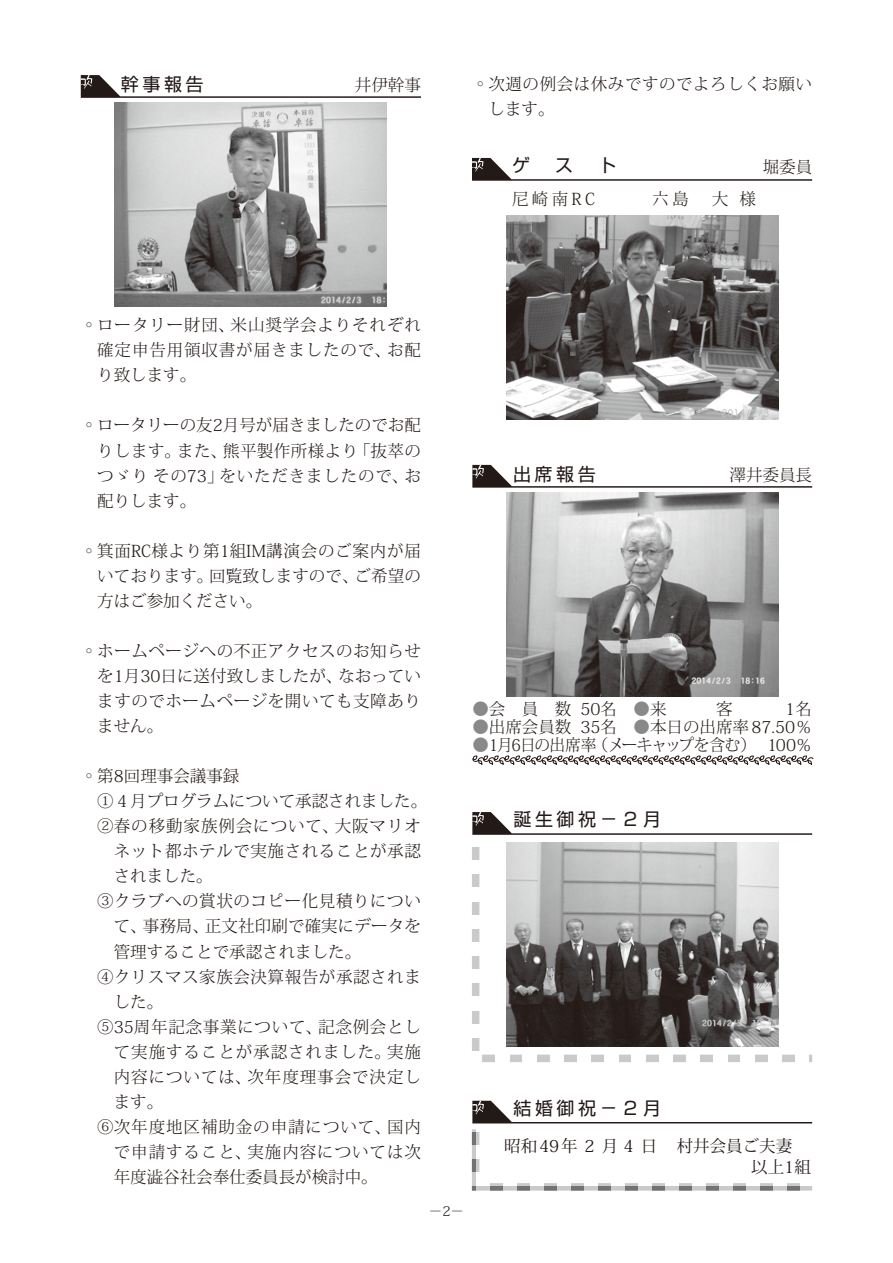
<style>
.page{position:relative;width:893px;height:1263px;background:#fff}
.page>*{position:absolute;margin:0;border:0;box-sizing:border-box;transform-origin:0 0}
.t1{font:18px "Shin Go Pr 6 N";letter-spacing:.2em;color:#231916}
.t2{font:300 16.5px/25px "Koz Min Pro";letter-spacing:.035em;color:#231916;text-align:justify}
.t3{font:300 16.5px "Koz Min Pro";letter-spacing:.055em;color:#231916}
.t4{font:300 16.5px "Koz Min Pro";color:#231916}
.t5{font:300 16.5px "Koz Min Pro";letter-spacing:-.05em;color:#231916;scale:.95 1}
.t6{font:16.5px/21px "Koz Min Pro";color:#231916}
.t7{font:300 16.5px "Koz Min Pro";letter-spacing:.01em;color:#231916}
.t8{font:300 13.5px "Koz Min Pro";color:#231916}
.s1{color:#898989}
</style>
<div class="page">
<svg style="left:81px;top:75px;width:340px;height:23px"></svg>
<svg style="left:472px;top:465px;width:340px;height:23px"></svg>
<svg style="left:472px;top:756px;width:342px;height:9px"></svg>
<svg style="left:472px;top:158px;width:340px;height:23px"></svg>
<svg style="left:472px;top:842px;width:341px;height:220px"></svg>
<svg style="left:472px;top:812px;width:340px;height:23px"></svg>
<svg style="left:471px;top:1101px;width:342px;height:90px"></svg>
<img style="left:506px;top:216px;width:272px;height:204px">
<img style="left:506px;top:842px;width:272px;height:204px">
<img style="left:115px;top:102px;width:272px;height:205px">
<img style="left:506px;top:492px;width:273px;height:204px">
<p class="t1" style="left:121px;top:70px;width:84px">幹事報告</p>
<p class="t2" style="left:355px;top:72px;width:67px">井伊幹事</p>
<p class="t2" style="left:488px;top:70px;width:325px;text-indent:-16px">◦次週の例会は休みですのでよろしくお願いします。</p>
<p class="t1" style="left:512px;top:150px;width:106px">ゲ　ス　ト</p>
<p class="t2" style="left:763px;top:154px;width:51px">堀委員</p>
<p class="t2" style="left:512px;top:185px;width:84px">尼崎南RC</p>
<p class="t2" style="left:652px;top:185px;width:105px">六島　大 様</p>
<p class="t2" style="left:97px;top:312px;width:325px;text-indent:-16px">◦ロータリー財団、米山奨学会よりそれぞれ確定申告用領収書が届きましたので、お配り致します。</p>
<p class="t2" style="left:97px;top:412px;width:325px;text-indent:-16px">◦ロータリーの友2月号が届きましたのでお配りします。また、熊平製作所様より「抜萃のつゞり その73」をいただきましたので、お配りします。</p>
<p class="t2" style="left:97px;top:538px;width:325px;text-indent:-16px">◦箕面RC様より第1組IM講演会のご案内が届いております。回覧致しますので、ご希望の方はご参加ください。</p>
<p class="t2" style="left:97px;top:638px;width:325px;text-indent:-16px">◦ホームページへの不正アクセスのお知らせを1月30日に送付致しましたが、なおっていますのでホームページを開いても支障ありません。</p>
<p class="t4" style="left:81px;top:764px;width:160px">◦第8回理事会議事録</p>
<p class="t4" style="left:97px;top:789px;width:331px">①４月プログラムについて承認されました。</p>
<p class="t3" style="left:97px;top:814px;width:325px">②春の移動家族例会について、大阪マリオ</p>
<p class="t2" style="left:114px;top:838px;width:309px">ネット都ホテルで実施されることが承認</p>
<p class="t2" style="left:114px;top:863px;width:100px">されました。</p>
<p class="t2" style="left:97px;top:888px;width:325px">③クラブへの賞状のコピー化見積りについ</p>
<p class="t7" style="left:114px;top:915px;width:309px">て、事務局、正文社印刷で確実にデータを</p>
<p class="t4" style="left:114px;top:940px;width:249px">管理することで承認されました。</p>
<p class="t2" style="left:97px;top:963px;width:325px">④クリスマス家族会決算報告が承認されま</p>
<p class="t2" style="left:114px;top:988px;width:51px">した。</p>
<p class="t2" style="left:97px;top:1013px;width:325px">⑤35周年記念事業について、記念例会とし</p>
<p class="t3" style="left:114px;top:1040px;width:309px">て実施することが承認されました。実施</p>
<p class="t3" style="left:114px;top:1065px;width:309px">内容については、次年度理事会で決定し</p>
<p class="t2" style="left:114px;top:1089px;width:51px">ます。</p>
<p class="t3" style="left:97px;top:1115px;width:325px">⑥次年度地区補助金の申請について、国内</p>
<p class="t3" style="left:114px;top:1140px;width:309px">で申請すること、実施内容については次</p>
<p class="t4" style="left:114px;top:1165px;width:265px">年度澁谷社会奉仕委員長が検討中。</p>
<p class="t8" style="left:429px;top:1202px;width:37px">－2－</p>
<p class="t1" style="left:513px;top:459px;width:84px">出席報告</p>
<p class="t2" style="left:730px;top:462px;width:84px">澤井委員長</p>
<p class="t2" style="left:472px;top:696px;width:262px"><span class="s1">●</span>会　員　数 50名 <span class="s1">●</span>来　　　客</p>
<p class="t2" style="left:785px;top:696px;width:28px">1名</p>
<p class="t4" style="left:472px;top:715px;width:341px"><span class="s1">●</span>出席会員数 35名 <span class="s1">●</span>本日の出席率 87.50％</p>
<p class="t5" style="left:472px;top:733px;width:359px"><span class="s1">●</span>1月6日の出席率（メーキャップを含む） 100％</p>
<p class="t1" style="left:513px;top:804px;width:149px">誕生御祝－２月</p>
<p class="t1" style="left:513px;top:1093px;width:149px">結婚御祝－２月</p>
<p class="t6" style="left:751px;top:1135px;width:61px;text-indent:-247px">昭和 49 年 2 月 4 日 村井会員ご夫妻以上1組</p>
</div>
